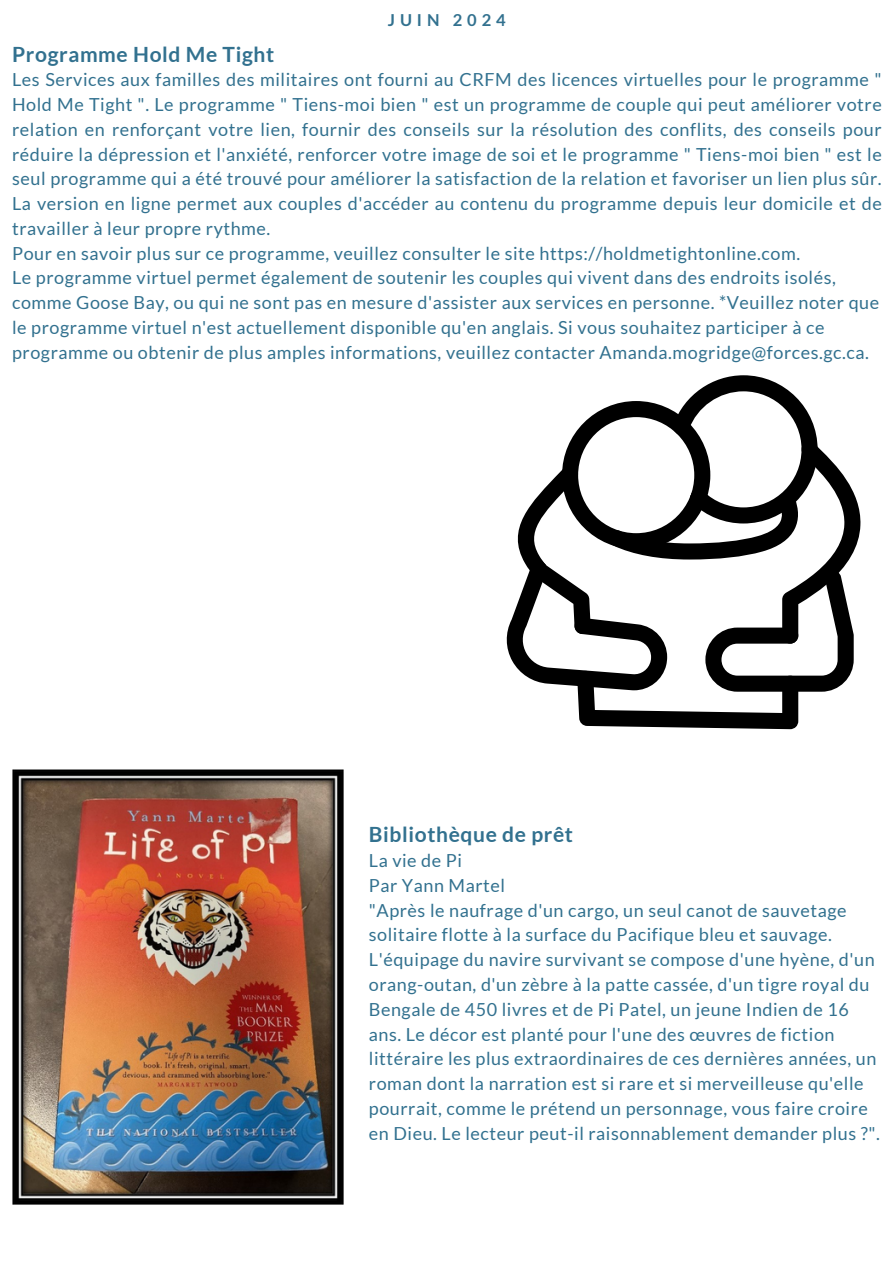
<style>
.page{position:relative;width:894px;height:1264px;background:#fff}
.page>*{position:absolute;margin:0;border:0;box-sizing:border-box;transform-origin:0 0}
.t1{font:700 21px "Lato";letter-spacing:.03em;color:#32718f}
.t2{font:18px/24.8px "Lato";letter-spacing:.03em;color:#32718f}
.t3{font:700 16.5px "Lato";letter-spacing:.3em;color:#32718f}
</style>
<div class="page">
<img style="left:12px;top:769px;width:331px;height:435px">
<svg style="left:506px;top:375px;width:355px;height:354px"></svg>
<p class="t3" style="left:388px;top:10px;width:119px">JUIN 2024</p>
<p class="t1" style="left:12px;top:41px;width:263px">Programme Hold Me Tight</p>
<p class="t2" style="left:12px;top:67px;width:870px;text-align:justify">Les Services aux familles des militaires ont fourni au CRFM des licences virtuelles pour le programme " Hold Me Tight ". Le programme " Tiens-moi bien " est un programme de couple qui peut améliorer votre relation en renforçant votre lien, fournir des conseils sur la résolution des conflits, des conseils pour réduire la dépression et l'anxiété, renforcer votre image de soi et le programme " Tiens-moi bien " est le seul programme qui a été trouvé pour améliorer la satisfaction de la relation et favoriser un lien plus sûr.<br>La version en ligne permet aux couples d'accéder au contenu du programme depuis leur domicile et de travailler à leur propre rythme.</p>
<p class="t2" style="left:12px;top:240px;width:789px">Pour en savoir plus sur ce programme, veuillez consulter le site https://holdmetightonline.com.</p>
<p class="t2" style="left:12px;top:265px;width:868px">Le programme virtuel permet également de soutenir les couples qui vivent dans des endroits isolés, comme Goose Bay, ou qui ne sont pas en mesure d'assister aux services en personne. *Veuillez noter que le programme virtuel n'est actuellement disponible qu'en anglais. Si vous souhaitez participer à ce programme ou obtenir de plus amples informations, veuillez contacter Amanda.mogridge@forces.gc.ca.</p>
<p class="t1" style="left:369px;top:821px;width:206px">Bibliothèque de prêt</p>
<p class="t2" style="left:369px;top:847px;width:95px">La vie de Pi</p>
<p class="t2" style="left:369px;top:872px;width:138px">Par Yann Martel</p>
<p class="t2" style="left:369px;top:897px;width:512px">"Après le naufrage d'un cargo, un seul canot de sauvetage solitaire flotte à la surface du Pacifique bleu et sauvage.<br>L'équipage du navire survivant se compose d'une hyène, d'un orang-outan, d'un zèbre à la patte cassée, d'un tigre royal du Bengale de 450 livres et de Pi Patel, un jeune Indien de 16 ans. Le décor est planté pour l'une des œuvres de fiction littéraire les plus extraordinaires de ces dernières années, un roman dont la narration est si rare et si merveilleuse qu'elle pourrait, comme le prétend un personnage, vous faire croire en Dieu. Le lecteur peut-il raisonnablement demander plus ?".</p>
</div>
